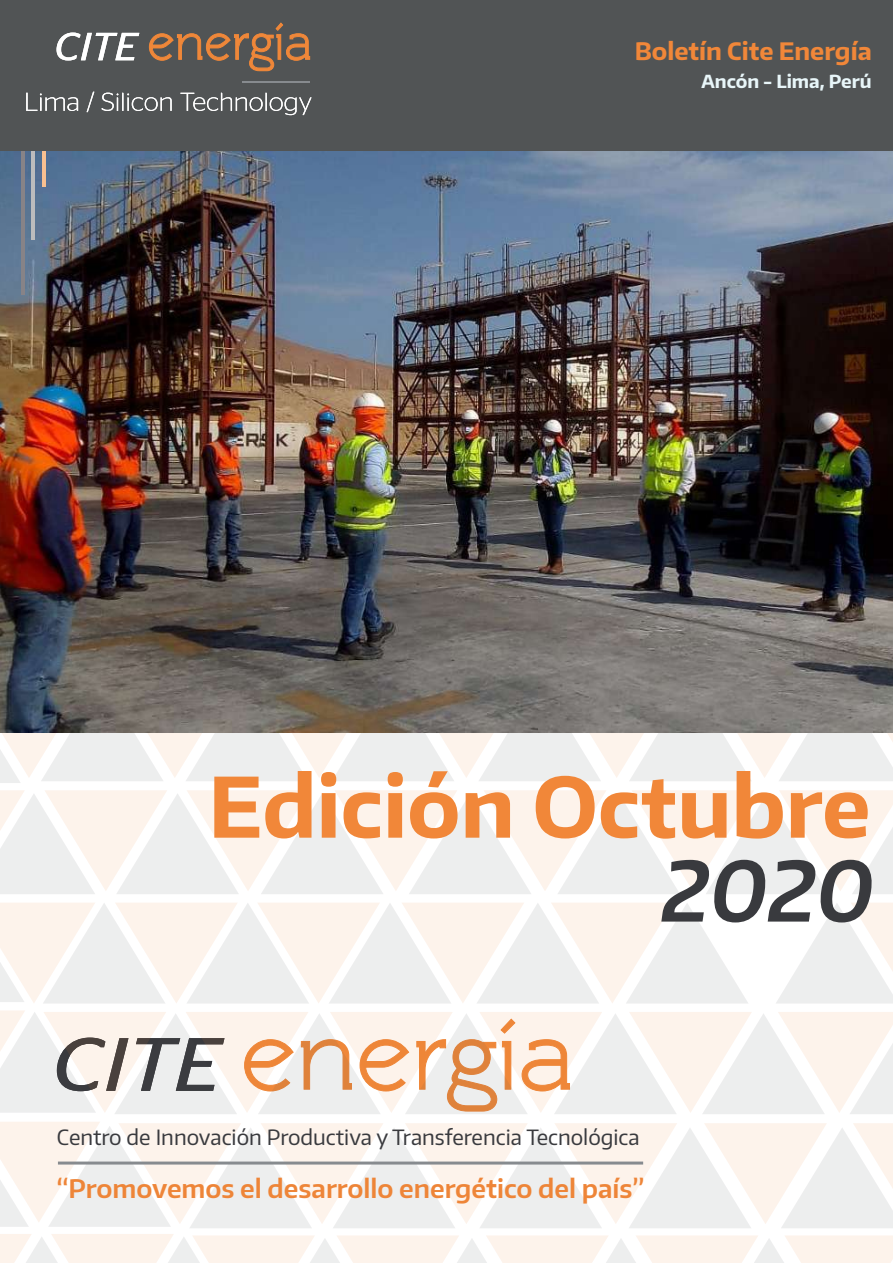
<style>
.page{position:relative;width:893px;height:1263px;background:#fff}
.page>*{position:absolute;margin:0;border:0;box-sizing:border-box;transform-origin:0 0}
.t1{font:700 82.5px "Encode Sans";color:#f18739}
.t2{font:600 82.5px "Encode Sans";color:#393a3e}
.t3{font:600 25.5px "Encode Sans";color:#ee8538}
.t4{font:700 24px "Encode Sans";color:#f18739}
.t5{font:21px "Encode Sans";color:#393a3e}
.t6{font:700 18px "Encode Sans";color:#e8f6f9}
</style>
<div class="page">
<svg style="left:0;top:790px;width:893px;height:104px"></svg>
<svg style="left:776px;top:903px;width:117px;height:100px"></svg>
<svg style="left:0;top:1234px;width:893px;height:29px"></svg>
<svg style="left:0;top:1010px;width:893px;height:104px"></svg>
<svg style="left:0;top:1122px;width:893px;height:106px"></svg>
<svg style="left:0;top:903px;width:748px;height:100px"></svg>
<svg style="left:0;top:732px;width:893px;height:51px"></svg>
<hr style="left:58px;top:1161px;width:585px;height:3px;background:#878b8f">
<img style="left:0;top:151px;width:893px;height:581px">
<hr style="left:21px;top:81px;width:4px;height:213px;background:#878387">
<hr style="left:32px;top:81px;width:3px;height:159px;background:#bcbcbd">
<hr style="left:42px;top:81px;width:3px;height:106px;background:#f8c091">
<div style="left:0;top:0;width:893px;height:151px;background:#515455"></div>
<svg style="left:26px;top:93px;width:52px;height:18px"></svg>
<svg style="left:87px;top:92px;width:7px;height:20px"></svg>
<svg style="left:102px;top:93px;width:70px;height:18px"></svg>
<svg style="left:180px;top:93px;width:131px;height:22px"></svg>
<svg style="left:149px;top:22px;width:161px;height:49px"></svg>
<svg style="left:57px;top:33px;width:82px;height:27px"></svg>
<hr style="left:242px;top:81px;width:68px;height:1px;background:#878b8f">
<p class="t4" style="left:635px;top:36px;width:238px">Boletín Cite Energía</p>
<p class="t6" style="left:702px;top:69px;width:172px">Ancón - Lima, Perú</p>
<h1 class="t1" style="left:208px;top:753px;width:664px">Edición Octubre</h1>
<h1 class="t2" style="left:658px;top:837px;width:229px">2020</h1>
<p class="t5" style="left:57px;top:1123px;width:584px">Centro de Innovación Productiva y Transferencia Tecnológica</p>
<p class="t3" style="left:57px;top:1172px;width:589px">“Promovemos el desarrollo energético del país”</p>
</div>
